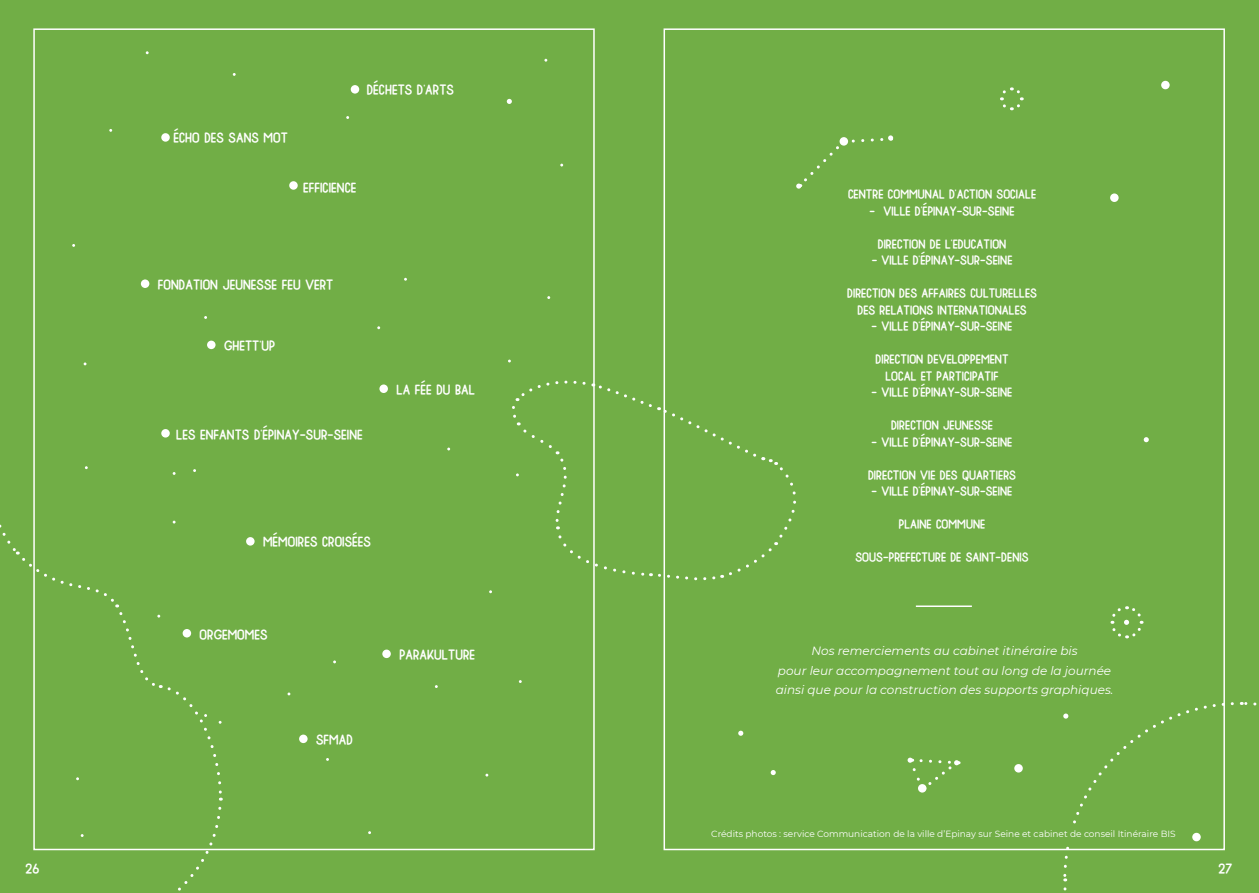
<style>
.page{position:relative;width:1259px;height:893px;background:#71ae46}
.page>*{position:absolute;margin:0;border:0;box-sizing:border-box;transform-origin:0 0}
.t1{font:18px "Foldeck";color:#fff}
.t2{font:16.5px/33px "Foldeck";color:#fff;text-align:center}
.t3{font:italic 12px/19.5px "Montserrat";color:#fff;text-align:center}
.t4{font:9px "Montserrat";color:#fff}
</style>
<div class="page">
<svg style="left:1000px;top:87px;width:24px;height:24px"></svg>
<div style="left:161px;top:133px;width:9px;height:9px;background:#fff;border-radius:50%"></div>
<div style="left:289px;top:181px;width:9px;height:9px;background:#fff;border-radius:50%"></div>
<div style="left:141px;top:279px;width:8px;height:9px;background:#fff;border-radius:50%"></div>
<div style="left:382px;top:650px;width:9px;height:8px;background:#fff;border-radius:50%"></div>
<div style="left:246px;top:537px;width:9px;height:9px;background:#fff;border-radius:50%"></div>
<div style="left:379px;top:384px;width:9px;height:9px;background:#fff;border-radius:50%"></div>
<div style="left:299px;top:735px;width:9px;height:8px;background:#fff;border-radius:50%"></div>
<div style="left:351px;top:85px;width:8px;height:9px;background:#fff;border-radius:50%"></div>
<div style="left:1110px;top:193px;width:8px;height:9px;background:#fff;border-radius:50%"></div>
<div style="left:1014px;top:764px;width:8px;height:8px;background:#fff;border-radius:50%"></div>
<div style="left:1161px;top:81px;width:8px;height:8px;background:#fff;border-radius:50%"></div>
<svg style="left:918px;top:784px;width:8px;height:9px"></svg>
<svg style="left:770px;top:770px;width:6px;height:5px"></svg>
<svg style="left:1061px;top:702px;width:196px;height:189px"></svg>
<svg style="left:1110px;top:606px;width:34px;height:33px"></svg>
<svg style="left:1143px;top:437px;width:5px;height:5px"></svg>
<svg style="left:796px;top:135px;width:97px;height:54px"></svg>
<svg style="left:507px;top:99px;width:5px;height:5px"></svg>
<svg style="left:738px;top:731px;width:5px;height:5px"></svg>
<svg style="left:907px;top:757px;width:52px;height:33px"></svg>
<svg style="left:512px;top:380px;width:284px;height:201px"></svg>
<hr style="left:916px;top:605px;width:56px;height:2px;background:#fff">
<svg style="left:0;top:290px;width:223px;height:601px"></svg>
<div style="left:710px;top:828px;width:466px;height:13px;background:#71ae46"></div>
<p class="t1" style="left:173px;top:124px;width:116px">écho des sans mot</p>
<p class="t1" style="left:367px;top:76px;width:89px">déchets d'arts</p>
<p class="t1" style="left:303px;top:174px;width:55px">efficience</p>
<p class="t1" style="left:158px;top:271px;width:177px">fondation jeunesse feu vert</p>
<p class="t1" style="left:224px;top:332px;width:53px">ghett'up</p>
<p class="t1" style="left:396px;top:376px;width:80px">la fée du bal</p>
<p class="t1" style="left:176px;top:421px;width:188px">les enfants d'épinay-sur-seine</p>
<p class="t1" style="left:263px;top:528px;width:110px">mémoires croisées</p>
<p class="t1" style="left:200px;top:620px;width:69px">orgemomes</p>
<p class="t1" style="left:316px;top:726px;width:38px">sfmad</p>
<p class="t1" style="left:399px;top:641px;width:77px">parakulture</p>
<p class="t2" style="left:848px;top:178px;width:190px">centre communal d'action sociale</p>
<p class="t2" style="left:869px;top:194px;width:147px">- ville d'épinay-sur-seine direction de l'education</p>
<p class="t2" style="left:847px;top:244px;width:191px">- ville d'épinay-sur-seine direction des affaires culturelles</p>
<p class="t2" style="left:857px;top:293px;width:171px">des relations internationales</p>
<p class="t2" style="left:871px;top:310px;width:142px;text-align:left">- ville d'épinay-sur-seine direction developpement</p>
<p class="t2" style="left:885px;top:359px;width:115px">local et participatif</p>
<p class="t2" style="left:871px;top:376px;width:142px">- ville d'épinay-sur-seine direction jeunesse</p>
<p class="t2" style="left:868px;top:425px;width:150px;text-align:left">- ville d'épinay-sur-seine direction vie des quartiers</p>
<p class="t2" style="left:855px;top:475px;width:175px">- ville d'épinay-sur-seine plaine commune sous-prefecture de saint-denis</p>
<p class="t3" style="left:776px;top:641px;width:339px">Nos remerciements au cabinet itinéraire bis<br>pour leur accompagnement tout au long de la journée ainsi que pour la construction des supports graphiques.</p>
<p class="t4" style="left:711px;top:828px;width:466px">Crédits photos : service Communication de la ville d’Epinay sur Seine et cabinet de conseil Itinéraire BIS</p>
<p class="t1" style="left:25px;top:855px;width:15px">26</p>
<p class="t1" style="left:1218px;top:855px;width:15px">27</p>
</div>
